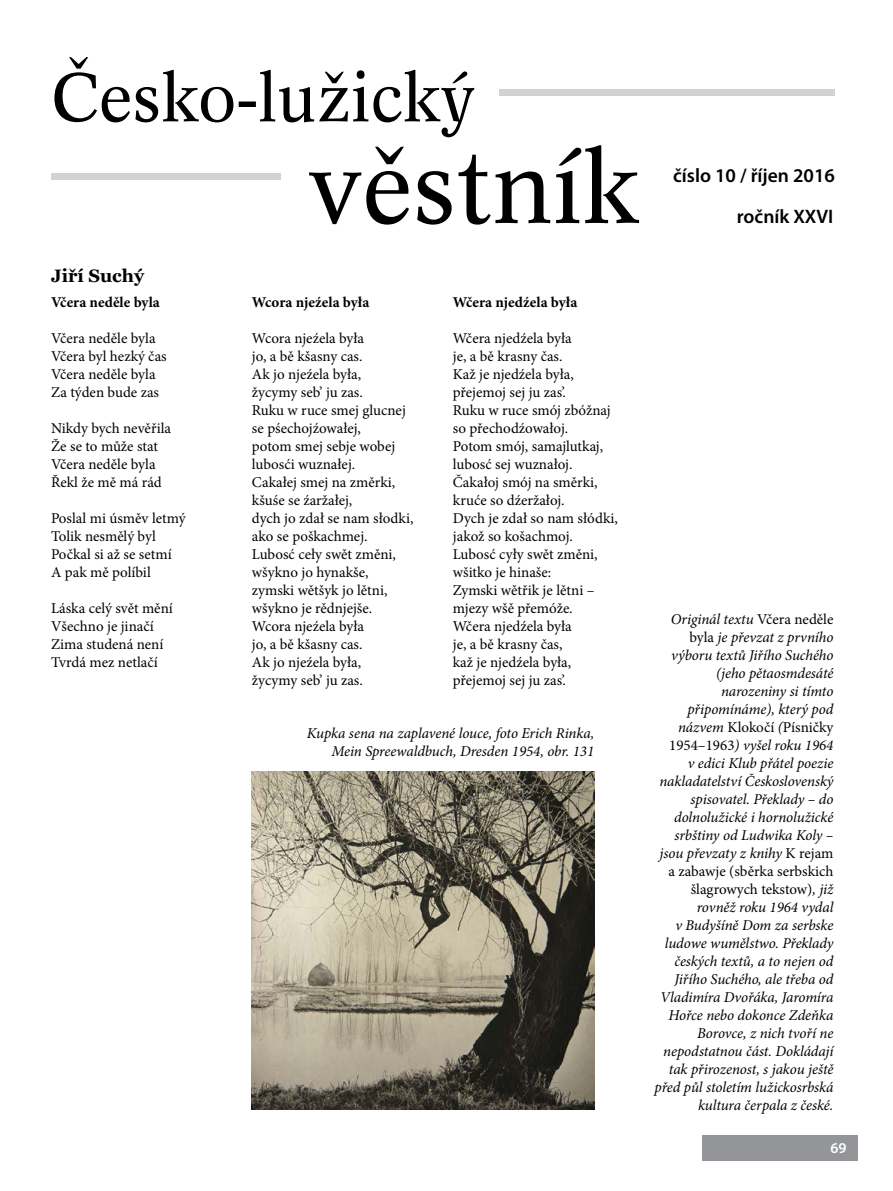
<style>
.page{position:relative;width:893px;height:1191px;background:#fff}
.page>*{position:absolute;margin:0;border:0;box-sizing:border-box;transform-origin:0 0}
.t1{font:600 19.5px "Myriad Pro";color:#000}
.t2{font:700 18px "Georgia";color:#000}
.t3{font:15px/18px "Minion Pro";color:#000}
.t4{font:italic 15px/18px "Minion Pro";letter-spacing:-.005em;color:#000;text-align:right}
.t5{font:700 15px "Minion Pro";color:#000}
.t6{font:600 15px "Myriad Pro";color:#fff}
.s1{font-style:normal}
</style>
<div class="page">
<div style="left:703px;top:1135px;width:155px;height:26px;background:#939598"></div>
<div style="left:499px;top:89px;width:336px;height:7px;background:#d0d2d5"></div>
<div style="left:51px;top:174px;width:230px;height:6px;background:#d0d2d5"></div>
<svg style="left:54px;top:57px;width:420px;height:80px"></svg>
<svg style="left:309px;top:145px;width:330px;height:80px"></svg>
<img style="left:252px;top:771px;width:342px;height:338px">
<p class="t2" style="left:51px;top:264px;width:95px">Jiří Suchý</p>
<p class="t5" style="left:51px;top:291px;width:110px">Včera neděle byla</p>
<p class="t3" style="left:51px;top:329px;width:117px">Včera neděle byla<br>Včera byl hezký čas<br>Včera neděle byla<br>Za týden bude zas</p>
<p class="t3" style="left:51px;top:419px;width:122px">Nikdy bych nevěřila<br>Že se to může stat<br>Včera neděle byla<br>Řekl že mě má rád</p>
<p class="t3" style="left:51px;top:509px;width:136px">Poslal mi úsměv letmý<br>Tolik nesmělý byl<br>Počkal si až se setmí<br>A pak mě políbil</p>
<p class="t3" style="left:51px;top:599px;width:123px">Láska celý svět mění<br>Všechno je jinačí<br>Zima studená není<br>Tvrdá mez netlačí</p>
<p class="t5" style="left:252px;top:291px;width:119px">Wcora njeźela była</p>
<p class="t3" style="left:252px;top:329px;width:163px">Wcora njeźela była<br>jo, a bě kšasny cas.<br>Ak jo njeźela była,<br>žycymy seb’ ju zas.<br>Ruku w ruce smej glucnej se pśechojźowałej,<br>potom smej sebje wobej lubosći wuznałej.<br>Cakałej smej na změrki, kšuśe se źaržałej,<br>dych jo zdał se nam słodki, ako se poškachmej.<br>Lubosć ceły swět změni, wšykno jo hynakše, zymski wětšyk jo lětni, wšykno je rědnjejše.<br>Wcora njeźela była<br>jo, a bě kšasny cas.<br>Ak jo njeźela była,<br>žycymy seb’ ju zas.</p>
<p class="t5" style="left:453px;top:291px;width:126px">Wčera njedźela była</p>
<p class="t3" style="left:453px;top:329px;width:166px">Wčera njedźela była<br>je, a bě krasny čas.<br>Kaž je njedźela była, přejemoj sej ju zas’.<br>Ruku w ruce smój zbóžnaj so přechodźowałoj.<br>Potom smój, samajlutkaj, lubosć sej wuznałoj.<br>Čakałoj smój na směrki, kruće so dźeržałoj.<br>Dych je zdał so nam słódki, jakož so košachmoj.<br>Lubosć cyły swět změni, wšitko je hinaše:<br>Zymski wětřik je lětni – mjezy wšě přemóže.<br>Wčera njedźela była<br>je, a bě krasny čas,<br>kaž je njedźela była, přejemoj sej ju zas’.</p>
<p class="t4" style="left:307px;top:724px;width:289px">Kupka sena na zaplavené louce, foto Erich Rinka,<br>Mein Spreewaldbuch, Dresden 1954, obr. 131</p>
<h1 class="t1" style="left:673px;top:163px;width:163px">číslo 10 / říjen 2016</h1>
<h1 class="t1" style="left:737px;top:204px;width:98px">ročník XXVI</h1>
<p class="t4" style="left:654px;top:610px;width:180px">Originál textu <span class="s1">Včera neděle byla</span> je převzat z prvního výboru textů Jiřího Suchého (jeho pětaosmdesáté narozeniny si tímto připomínáme), který pod názvem <span class="s1">Klokočí</span> (<span class="s1">Písničky<br>1954–1963</span>) vyšel roku 1964<br>v edici Klub přátel poezie nakladatelství Československý spisovatel. Překlady – do dolnolužické i hornolužické srbštiny od Ludwika Koly – jsou převzaty z knihy <span class="s1">K rejam a zabawje (sběrka serbskich šlagrowych tekstow)</span>, již rovněž roku 1964 vydal<br>v Budyšíně Dom za serbske ludowe wumělstwo. Překlady českých textů, a to nejen od<br>Jiřího Suchého, ale třeba od<br>Vladimíra Dvořáka, Jaromíra<br>Hořce nebo dokonce Zdeňka<br>Borovce, z nich tvoří ne nepodstatnou část. Dokládají tak přirozenost, s jakou ještě před půl stoletím lužickosrbská kultura čerpala z české.</p>
<p class="t6" style="left:830px;top:1138px;width:18px">69</p>
</div>
